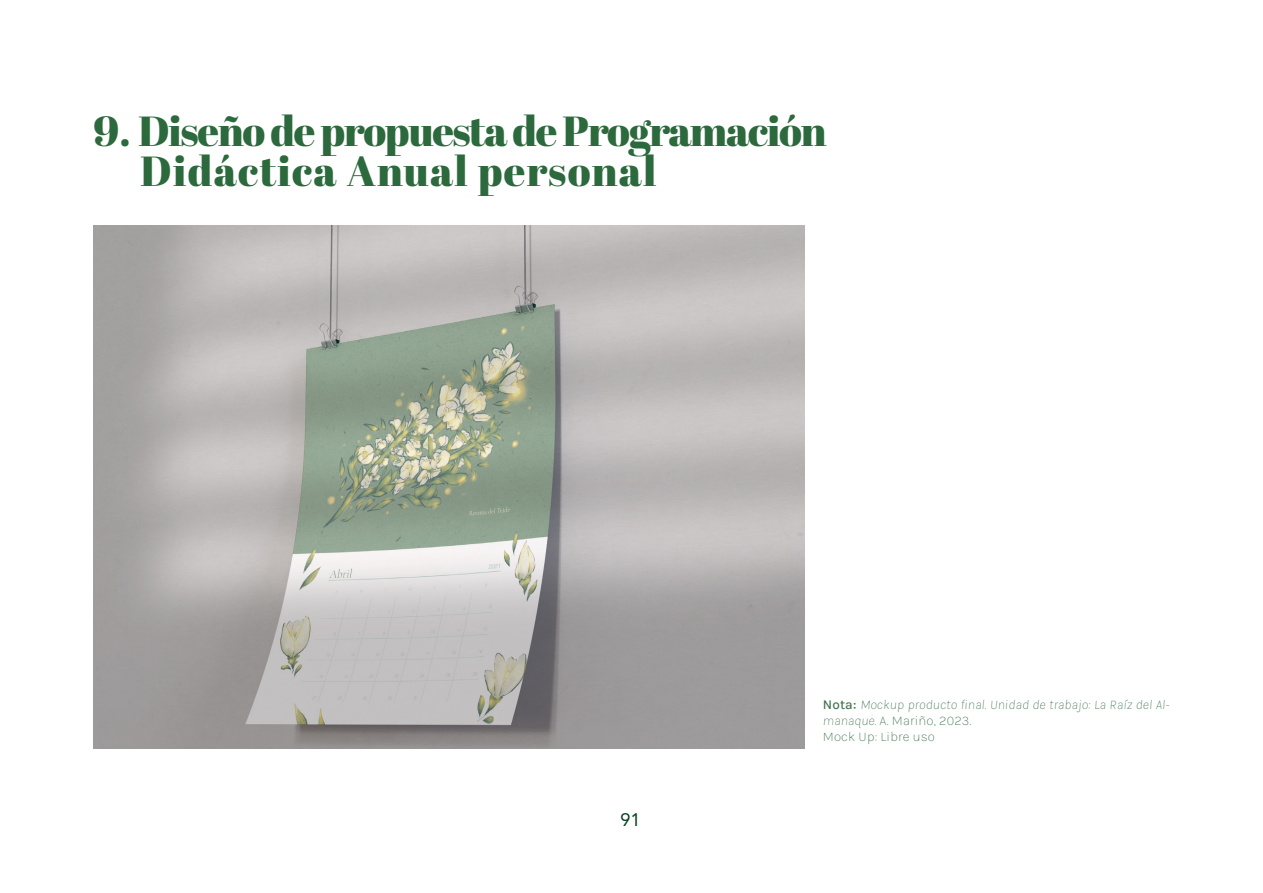
<style>
.page{position:relative;width:1263px;height:893px;background:#fff}
.page>*{position:absolute;margin:0;border:0;box-sizing:border-box;transform-origin:0 0}
.t1{font:42px "Abril Fatface";letter-spacing:-.03em;color:#2c693c}
.t2{font:42px "Abril Fatface";letter-spacing:.03em;color:#2c693c}
.t3{font:18px "Avenir LT Std";color:#05421f}
.t4{font:italic 200 13.5px/16.2px "Karla";letter-spacing:.01em;color:#427550}
.t5{font:200 13.5px "Karla";letter-spacing:.01em;color:#427550}
.s1{font-weight:400;font-style:normal}
.s2{font-style:normal}
</style>
<div class="page">
<img style="left:94px;top:225px;width:711px;height:523px">
<p class="t1" style="left:94px;top:102px;width:734px">9. Diseño de propuesta de Programación</p>
<p class="t2" style="left:140px;top:141px;width:518px">Didáctica Anual personal</p>
<h2 class="t3" style="left:620px;top:809px;width:22px">91</h2>
<p class="t4" style="left:823px;top:696px;width:348px"><span class="s1">Nota:</span> Mockup producto final. Unidad de trabajo: La Raíz del Al&shy;manaque. <span class="s2">A. Mariño, 2023.</span></p>
<p class="t5" style="left:823px;top:728px;width:114px">Mock Up: Libre uso</p>
</div>
